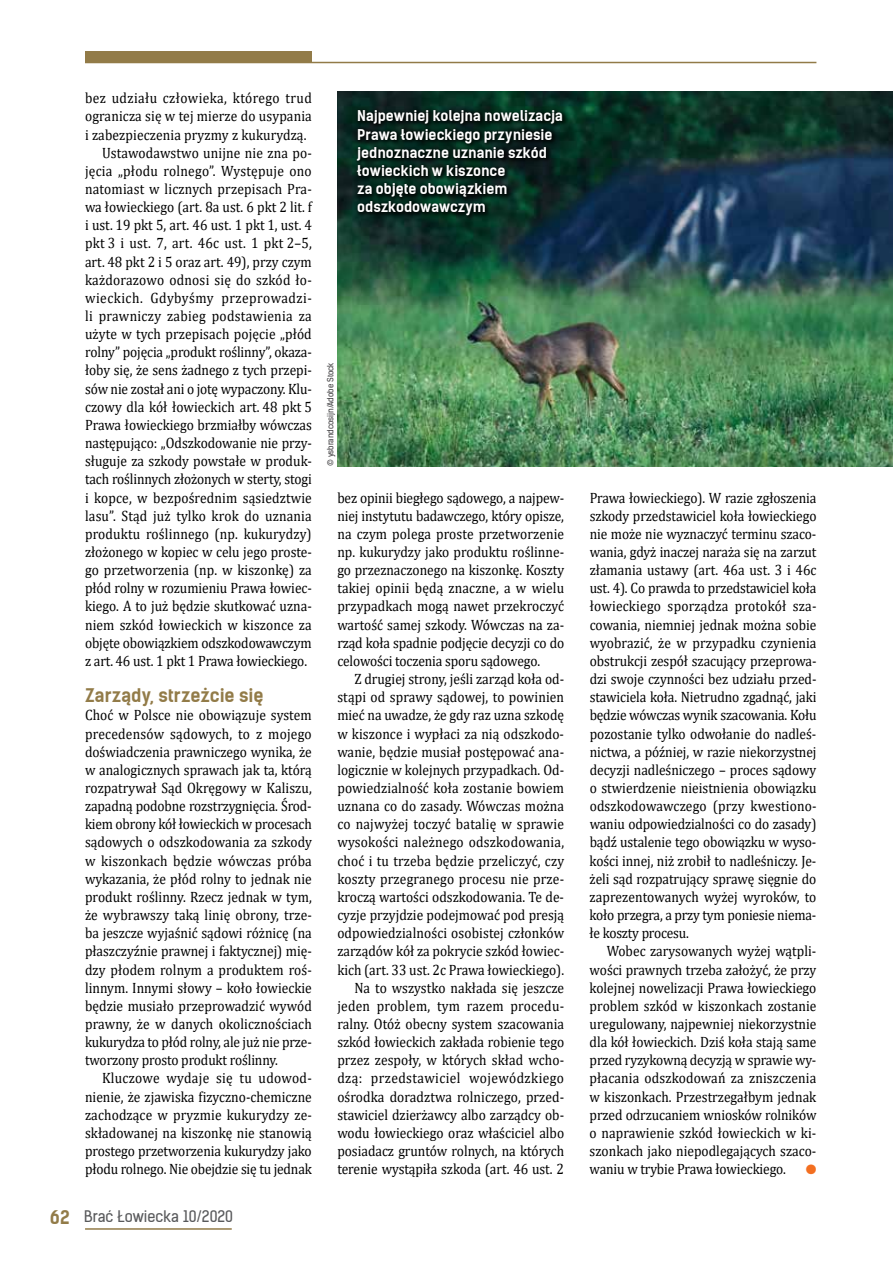
<style>
.page{position:relative;width:893px;height:1263px;background:#fff}
.page>*{position:absolute;margin:0;border:0;box-sizing:border-box;transform-origin:0 0}
.t1{font:700 18px "Kelson Sans BG";letter-spacing:.005em;color:#927b48}
.t2{font:15px/18.1px "Cambria";color:#000;text-align:justify;scale:.9 1}
.t3{font:15px "Cambria";letter-spacing:.02em;color:#000;scale:.9 1}
.t4{font:15px "Cambria";letter-spacing:.03em;color:#000;scale:.9 1}
.t5{font:15px "Cambria";letter-spacing:.025em;color:#000;scale:.9 1}
.t6{font:15px "Cambria";letter-spacing:.035em;color:#000;scale:.9 1}
.t7{font:15px "Kelson Sans BG";color:#58595b}
.t8{font:700 14.25px/18.1px "Kelson Sans BG";color:#fff}
.t9{font:13.5px "Zapf Dingbats";color:#f36f21}
.t10{font:8.1px "Kelson Sans BG";letter-spacing:-.005em;color:#414042}
.s1{font-weight:700;font-size:18px;color:#927b48}
</style>
<div class="page">
<div style="left:85px;top:51px;width:227px;height:11px;background:#927b48"></div>
<hr style="left:85px;top:62px;width:731px;height:1px;background:#927b48">
<hr style="left:85px;top:1228px;width:147px;height:2px;background:#927b48">
<img style="left:337px;top:91px;width:556px;height:375px">
<div style="left:354px;top:107px;width:214px;height:114px;background:#000;opacity:.75"></div>
<p class="t4" style="left:85px;top:89px;width:253px">bez udziału człowieka, którego trud</p>
<p class="t2" style="left:85px;top:107px;width:253px">ogranicza się w tej mierze do usypania</p>
<p class="t2" style="left:85px;top:125px;width:248px">i zabezpieczenia pryzmy z kukurydzą.</p>
<p class="t2" style="left:102px;top:143px;width:235px">Ustawodawstwo unijne nie zna po-</p>
<p class="t3" style="left:85px;top:162px;width:253px">jęcia „płodu rolnego”. Występuje ono</p>
<p class="t2" style="left:85px;top:180px;width:254px">natomiast w licznych przepisach Pra-</p>
<p class="t2" style="left:85px;top:198px;width:253px">wa łowieckiego (art. 8a ust. 6 pkt 2 lit. f</p>
<p class="t2" style="left:85px;top:216px;width:253px">i ust. 19 pkt 5, art. 46 ust. 1 pkt 1, ust. 4</p>
<p class="t3" style="left:85px;top:234px;width:254px">pkt 3 i ust. 7, art. 46c ust. 1 pkt 2–5,</p>
<p class="t2" style="left:85px;top:252px;width:253px">art. 48 pkt 2 i 5 oraz art. 49), przy czym</p>
<p class="t2" style="left:85px;top:270px;width:253px">każdorazowo odnosi się do szkód ło-</p>
<p class="t6" style="left:85px;top:289px;width:253px">wieckich. Gdybyśmy przeprowadzi-</p>
<p class="t5" style="left:85px;top:307px;width:253px">li prawniczy zabieg podstawienia za</p>
<p class="t2" style="left:85px;top:325px;width:253px">użyte w tych przepisach pojęcie „płód</p>
<p class="t2" style="left:85px;top:343px;width:253px">rolny” pojęcia „produkt roślinny”, okaza-</p>
<p class="t2" style="left:85px;top:361px;width:253px">łoby się, że sens żadnego z tych przepi-</p>
<p class="t2" style="left:85px;top:379px;width:253px">sów nie został ani o jotę wypaczony. Klu-</p>
<p class="t2" style="left:85px;top:397px;width:254px">czowy dla kół łowieckich art. 48 pkt 5</p>
<p class="t2" style="left:85px;top:416px;width:254px">Prawa łowieckiego brzmiałby wówczas</p>
<p class="t2" style="left:85px;top:434px;width:253px">następująco: „Odszkodowanie nie przy-</p>
<p class="t2" style="left:85px;top:452px;width:253px">sługuje za szkody powstałe w produk-</p>
<p class="t2" style="left:85px;top:470px;width:253px">tach roślinnych złożonych w sterty, stogi</p>
<p class="t2" style="left:85px;top:488px;width:253px">i kopce, w bezpośrednim sąsiedztwie</p>
<p class="t2" style="left:85px;top:506px;width:253px">lasu”. Stąd już tylko krok do uznania</p>
<p class="t2" style="left:85px;top:525px;width:253px">produktu roślinnego (np. kukurydzy)</p>
<p class="t2" style="left:85px;top:543px;width:253px">złożonego w kopiec w celu jego proste-</p>
<p class="t2" style="left:85px;top:561px;width:253px">go przetworzenia (np. w kiszonkę) za</p>
<p class="t2" style="left:85px;top:579px;width:253px">płód rolny w rozumieniu Prawa łowiec-</p>
<p class="t2" style="left:85px;top:597px;width:253px">kiego. A to już będzie skutkować uzna-</p>
<p class="t2" style="left:85px;top:615px;width:253px">niem szkód łowieckich w kiszonce za</p>
<p class="t2" style="left:85px;top:633px;width:254px">objęte obowiązkiem odszkodowawczym</p>
<p class="t2" style="left:85px;top:652px;width:248px">z art. 46 ust. 1 pkt 1 Prawa łowieckiego.</p>
<p class="t1" style="left:85px;top:684px;width:180px">Zarządy, strzeżcie się</p>
<p class="t2" style="left:85px;top:706px;width:254px">Choć w Polsce nie obowiązuje system precedensów sądowych, to z mojego doświadczenia prawniczego wynika, że w analogicznych sprawach jak ta, którą rozpatrywał Sąd Okręgowy w Kaliszu, zapadną podobne rozstrzygnięcia. Środ&shy;kiem obrony kół łowieckich w procesach sądowych o odszkodowania za szkody w kiszonkach będzie wówczas próba wykazania, że płód rolny to jednak nie produkt roślinny. Rzecz jednak w tym, że wybrawszy taką linię obrony, trze&shy;ba jeszcze wyjaśnić sądowi różnicę (na płaszczyźnie prawnej i faktycznej) mię&shy;dzy płodem rolnym a produktem roś&shy;linnym. Innymi słowy – koło łowieckie będzie musiało przeprowadzić wywód prawny, że w danych okolicznościach kukurydza to płód rolny, ale już nie prze&shy;tworzony prosto produkt roślinny.</p>
<p class="t2" style="left:85px;top:1069px;width:253px;text-indent:17px">Kluczowe wydaje się tu udowod&shy;nienie, że zjawiska fizyczno-chemiczne zachodzące w pryzmie kukurydzy ze&shy;składowanej na kiszonkę nie stanowią prostego przetworzenia kukurydzy jako płodu rolnego. Nie obejdzie się tu jednak</p>
<p class="t7" style="left:50px;top:1207px;width:185px"><span class="s1">62</span> Brać Łowiecka 10/2020</p>
<p class="t8" style="left:357px;top:107px;width:207px">Najpewniej kolejna nowelizacja<br>Prawa łowieckiego przyniesie jednoznaczne uznanie szkód łowieckich w kiszonce<br>za objęte obowiązkiem odszkodowawczym</p>
<p class="t10" style="left:325px;top:466px;width:105px;rotate:-90deg">© ysbrandcosijn/Adobe Stock</p>
<p class="t2" style="left:337px;top:488px;width:254px">bez opinii biegłego sądowego, a najpew&shy;niej instytutu badawczego, który opisze, na czym polega proste przetworzenie np. kukurydzy jako produktu roślinne&shy;go przeznaczonego na kiszonkę. Koszty takiej opinii będą znaczne, a w wielu przypadkach mogą nawet przekroczyć wartość samej szkody. Wówczas na za&shy;rząd koła spadnie podjęcie decyzji co do celowości toczenia sporu sądowego.</p>
<p class="t2" style="left:337px;top:670px;width:254px;text-align:right">Z drugiej strony, jeśli zarząd koła od&shy;stąpi od sprawy sądowej, to powinien mieć na uwadze, że gdy raz uzna szkodę w kiszonce i wypłaci za nią odszkodo&shy;wanie, będzie musiał postępować ana&shy;logicznie w kolejnych przypadkach. Od&shy;powiedzialność koła zostanie bowiem uznana co do zasady. Wówczas można co najwyżej toczyć batalię w sprawie wysokości należnego odszkodowania, choć i tu trzeba będzie przeliczyć, czy koszty przegranego procesu nie prze&shy;kroczą wartości odszkodowania. Te de&shy;cyzje przyjdzie podejmować pod presją odpowiedzialności osobistej członków zarządów kół za pokrycie szkód łowiec&shy;kich (art. 33 ust. 2c Prawa łowieckiego).<br>Na to wszystko nakłada się jeszcze jeden problem, tym razem procedu&shy;ralny. Otóż obecny system szacowania szkód łowieckich zakłada robienie tego przez zespoły, w których skład wcho&shy;dzą: przedstawiciel wojewódzkiego ośrodka doradztwa rolniczego, przed&shy;stawiciel dzierżawcy albo zarządcy ob&shy;wodu łowieckiego oraz właściciel albo posiadacz gruntów rolnych, na których terenie wystąpiła szkoda (art. 46 ust. 2</p>
<p class="t2" style="left:590px;top:488px;width:254px">Prawa łowieckiego). W razie zgłoszenia szkody przedstawiciel koła łowieckiego nie może nie wyznaczyć terminu szaco&shy;wania, gdyż inaczej naraża się na zarzut złamania ustawy (art. 46a ust. 3 i 46c ust. 4). Co prawda to przedstawiciel koła łowieckiego sporządza protokół sza&shy;cowania, niemniej jednak można sobie wyobrazić, że w przypadku czynienia obstrukcji zespół szacujący przeprowa&shy;dzi swoje czynności bez udziału przed&shy;stawiciela koła. Nietrudno zgadnąć, jaki będzie wówczas wynik szacowania. Kołu pozostanie tylko odwołanie do nadleś&shy;nictwa, a później, w razie niekorzystnej decyzji nadleśniczego – proces sądowy o stwierdzenie nieistnienia obowiązku odszkodowawczego (przy kwestiono&shy;waniu odpowiedzialności co do zasady) bądź ustalenie tego obowiązku w wyso&shy;kości innej, niż zrobił to nadleśniczy. Je&shy;żeli sąd rozpatrujący sprawę sięgnie do zaprezentowanych wyżej wyroków, to koło przegra, a przy tym poniesie niema&shy;łe koszty procesu.</p>
<p class="t2" style="left:590px;top:942px;width:254px;text-indent:17px">Wobec zarysowanych wyżej wątpli&shy;wości prawnych trzeba założyć, że przy kolejnej nowelizacji Prawa łowieckiego problem szkód w kiszonkach zostanie uregulowany, najpewniej niekorzystnie dla kół łowieckich. Dziś koła stają same przed ryzykowną decyzją w sprawie wy&shy;płacania odszkodowań za zniszczenia w kiszonkach. Przestrzegałbym jednak przed odrzucaniem wniosków rolników o naprawienie szkód łowieckich w ki&shy;szonkach jako niepodlegających szaco&shy;waniu w trybie Prawa łowieckiego.</p>
<p class="t9" style="left:806px;top:1163px;width:12px">●</p>
</div>
